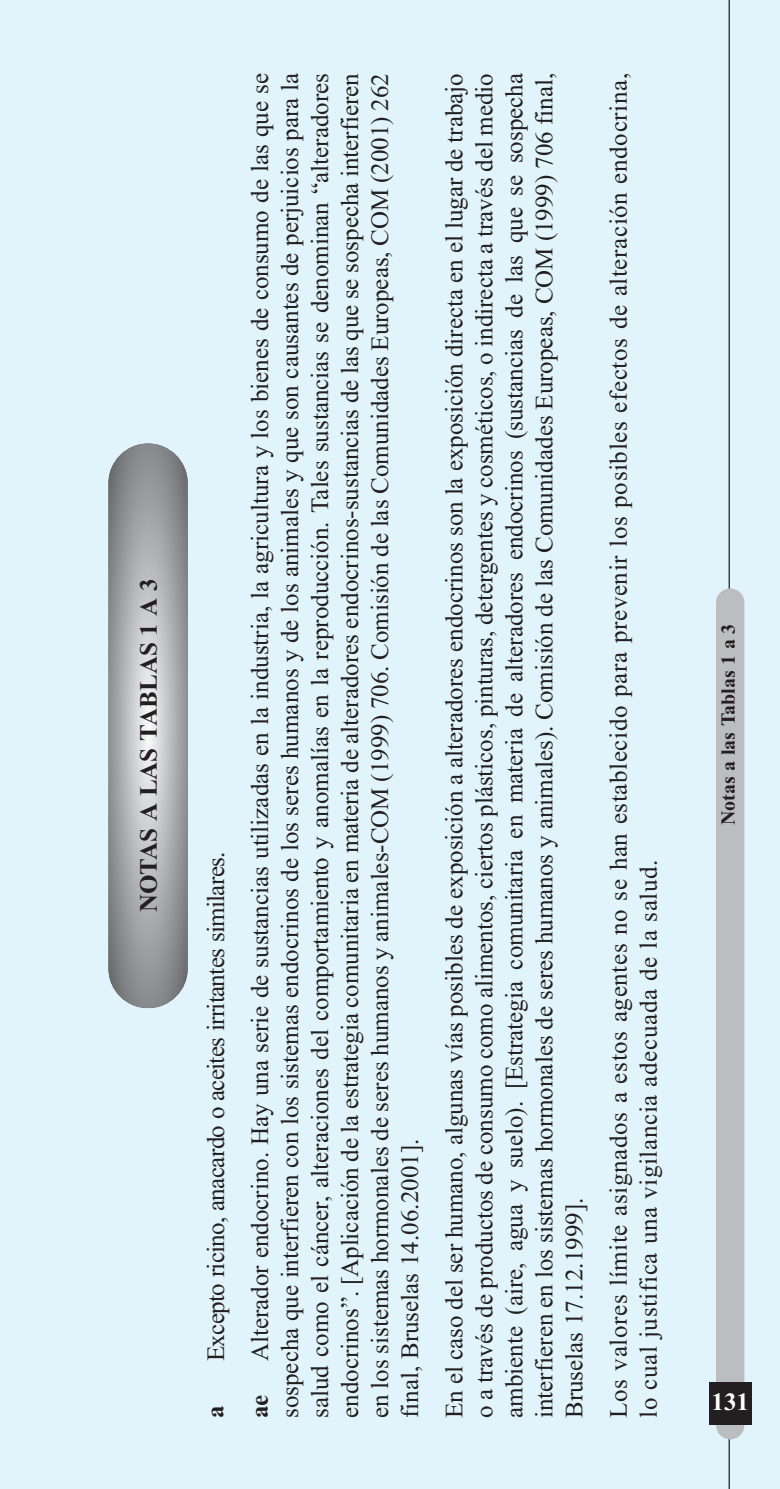
<style>
.page{position:relative;width:780px;height:1489px;background:#fff}
.page>*{position:absolute;margin:0;border:0;box-sizing:border-box;transform-origin:0 0}
.t1{font:25px/30px "Times New Roman";color:#231f20;text-align:justify}
.t2{font:25px/30px "Times New Roman";letter-spacing:.025em;color:#231f20}
.t3{font:25px "Times New Roman";letter-spacing:-.025em;color:#231f20}
.t4{font:700 25px "Times New Roman";color:#231f20}
.t5{font:700 25px "Times New Roman";color:#fff}
.t6{font:700 20px "Times New Roman";color:#231f20}
</style>
<div class="page">
<div style="left:0;top:0;width:780px;height:1488px;background:#e1f4fc"></div>
<svg style="left:108px;top:443px;width:80px;height:565px;background:#a5a6a9"></svg>
<hr style="left:728px;top:0;width:1px;height:1488px;background:#231f20">
<div style="left:716px;top:588px;width:28px;height:851px;background:#bcbdc0;border-radius:14px"></div>
<div style="left:709px;top:1382px;width:42px;height:42px;background:#231f20"></div>
<p class="t4" style="left:140px;top:912px;width:335px;rotate:-90deg">NOTAS A LAS TABLAS 1 A 3</p>
<p class="t3" style="left:207px;top:1361px;width:511px;rotate:-90deg">Excepto ricino, anacardo o aceites irritantes similares.</p>
<p class="t4" style="left:207px;top:1417px;width:14px;rotate:-90deg">a</p>
<p class="t1" style="left:247px;top:1417px;width:1346px;text-indent:57px;rotate:-90deg">Alterador endocrino. Hay una serie de sustancias utilizadas en la industria, la agricultura y los bienes de consumo de las que se sospecha que interfieren con los sistemas endocrinos de los seres humanos y de los animales y que son causantes de perjuicios para la salud como el cáncer, alteraciones del comportamiento y anomalías en la reproducción. Tales sustancias se denominan “alteradores endocrinos”. [Aplicación de la estrategia comunitaria en materia de alteradores endocrinos-sustancias de las que se sospecha interfieren en los sistemas hormonales de seres humanos y animales-COM (1999) 706. Comisión de las Comu nidades Europeas, COM (2001) 262 final, Bruselas 14.06.2001].</p>
<p class="t1" style="left:441px;top:1417px;width:1346px;rotate:-90deg">En el caso del ser humano, algunas vías posibles de exposición a alteradores endocrinos son la exposición directa en el lugar de trabajo</p>
<p class="t1" style="left:471px;top:1417px;width:1346px;rotate:-90deg">o a través de productos de consumo como alimentos, ciertos plásticos, pinturas, detergentes y cosméticos, o indirecta a través del medio ambiente (aire, agua y suelo). [Estrategia comunitaria en materia de alte radores endocrinos (sustancias de las que se sospecha interfieren en los sistemas hormonales de seres humanos y animales). Comisión de las Comunida des Europeas, COM (1999) 706 final, Bru selas 17.12.1999].</p>
<p class="t2" style="left:605px;top:1417px;width:1346px;rotate:-90deg">Los valores límite asignados a estos agentes no se han establecido para prevenir los posibles efectos de alteración endocrina, lo cual justifica una vigilancia adecuada de la salud.</p>
<p class="t4" style="left:251px;top:1417px;width:25px;rotate:-90deg">ae</p>
<p class="t6" style="left:721px;top:825px;width:203px;rotate:-90deg">Notas a las Tablas 1 a 3</p>
<p class="t5" style="left:711px;top:1392px;width:39px">131</p>
</div>
